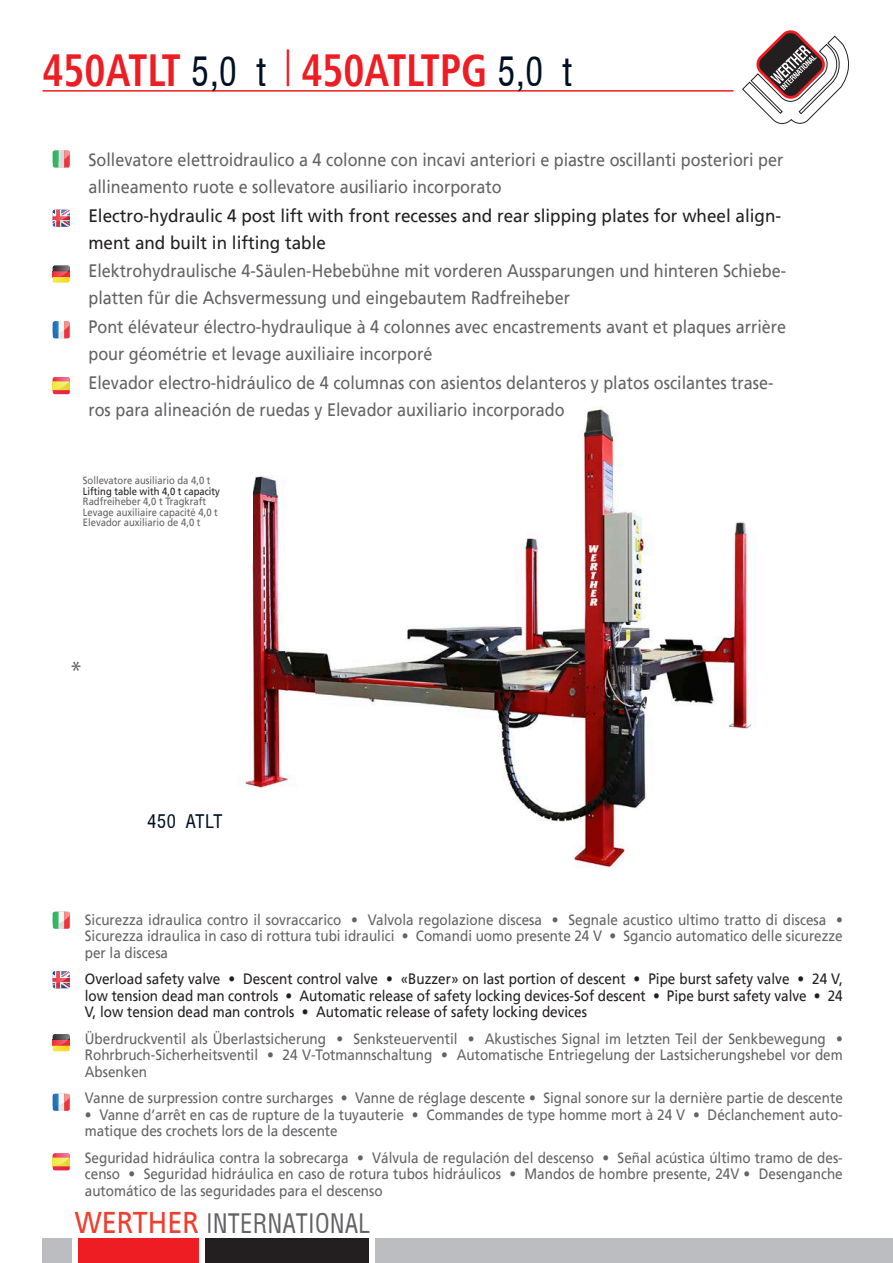
<style>
.page{position:relative;width:893px;height:1263px;background:#fff}
.page>*{position:absolute;margin:0;border:0;box-sizing:border-box;transform-origin:0 0}
.t1{font:700 condensed 45px "Frutiger LT";color:#ee1d23;scale:.9 1}
.t2{font:100 condensed 30px "Helvetica";color:#636366;scale:.9 1}
.t3{font:27px "Myriad Pro";color:#636366;scale:.9 1}
.t4{font:100 condensed 21px "Helvetica";letter-spacing:.005em;color:#001123}
.t5{font:18px/27px "Frutiger LT";color:#636366;scale:.9 1}
.t6{font:18px/27px "Frutiger LT";color:#231f20;scale:.95 1}
.t7{font:15px/16.5px "Frutiger LT";color:#636366;text-align:justify;scale:.9 1}
.t8{font:15px/16.5px "Frutiger LT";color:#231f20;text-align:justify;scale:.9 1}
.t9{font:10.5px/10.5px "Frutiger LT";color:#636366;scale:.9 1}
.t10{font:10.5px "Frutiger LT";color:#231f20;scale:.9 1}
.s1{font-family:"Helvetica";font-weight:100;color:#001123}
.s2{font-family:"Frutiger LT";font-weight:400;font-stretch:normal;color:#ef3e2e}
</style>
<div class="page">
<svg style="left:742px;top:30px;width:108px;height:94px"></svg>
<hr style="left:43px;top:90px;width:690px;height:2px;background:#ee1d23">
<div style="left:200px;top:1238px;width:172px;height:25px;background:#231f20"></div>
<div style="left:75px;top:1238px;width:128px;height:25px;background:#ee1d23"></div>
<div style="left:372px;top:1238px;width:521px;height:25px;background:#bcbdc0"></div>
<div style="left:43px;top:1238px;width:32px;height:25px;background:#bcbdc0"></div>
<div style="left:72px;top:1238px;width:5px;height:25px;background:#fff"></div>
<div style="left:200px;top:1238px;width:5px;height:25px;background:#fff"></div>
<div style="left:369px;top:1238px;width:6px;height:25px;background:#fff"></div>
<img style="left:238px;top:406px;width:518px;height:462px">
<svg style="left:238px;top:463px;width:15px;height:128px"></svg>
<div style="left:58px;top:151px;width:7px;height:17px;background:#d9dadb"></div>
<svg style="left:53px;top:151px;width:5px;height:17px"></svg>
<svg style="left:64px;top:151px;width:6px;height:17px"></svg>
<svg style="left:53px;top:210px;width:17px;height:17px"></svg>
<svg style="left:53px;top:266px;width:17px;height:17px"></svg>
<svg style="left:53px;top:321px;width:17px;height:17px"></svg>
<svg style="left:53px;top:377px;width:17px;height:17px"></svg>
<svg style="left:53px;top:912px;width:17px;height:17px"></svg>
<svg style="left:53px;top:971px;width:17px;height:17px"></svg>
<svg style="left:53px;top:1034px;width:17px;height:17px"></svg>
<svg style="left:53px;top:1094px;width:17px;height:17px"></svg>
<svg style="left:53px;top:1153px;width:17px;height:17px"></svg>
<h1 class="t1" style="left:43px;top:43px;width:590px">450ATLT <span class="s1">5,0 t</span> <sup>|</sup> 450ATLTPG <span class="s1">5,0 t</span></h1>
<p class="t5" style="left:88px;top:146px;width:774px">Sollevatore elettroidraulico a 4 colonne con incavi anteriori e piastre oscillanti posteriori per allineamento ruote e sollevatore ausiliario incorporato</p>
<p class="t6" style="left:88px;top:202px;width:731px">Electro-hydraulic 4 post lift with front recesses and rear slipping plates for wheel align&shy;ment and built in lifting table</p>
<p class="t5" style="left:88px;top:258px;width:777px">Elektrohydraulische 4-Säulen-Hebebühne mit vorderen Aussparungen und hinteren Schiebe&shy;platten für die Achsvermessung und eingebautem Radfreiheber</p>
<p class="t5" style="left:88px;top:313px;width:777px">Pont élévateur électro-hydraulique à 4 colonnes avec encastrements avant et plaques arrière pour géométrie et levage auxiliaire incorporé</p>
<p class="t5" style="left:88px;top:369px;width:763px">Elevador electro-hidráulico de 4 columnas con asientos delanteros y platos oscilantes trase&shy;ros para alineación de ruedas y Elevador auxiliario incorporado</p>
<p class="t9" style="left:83px;top:475px;width:143px">Sollevatore ausiliario da 4,0 t</p>
<p class="t10" style="left:83px;top:485px;width:154px">Lifting table with 4,0 t capacity</p>
<p class="t9" style="left:83px;top:496px;width:151px">Radfreiheber 4,0 t Tragkraft<br>Levage auxiliaire capacité 4,0 t<br>Elevador auxiliario de 4,0 t</p>
<h3 class="t3" style="left:71px;top:654px;width:13px">*</h3>
<h3 class="t4" style="left:147px;top:813px;width:77px">450 ATLT</h3>
<p class="t7" style="left:85px;top:911px;width:844px">Sicurezza idraulica contro il sovraccarico • Valvola regolazione discesa • Segnale acustico ultimo tratto di discesa • Sicurezza idraulica in caso di rottura tubi idraulici • Comandi uomo presente 24 V • Sgancio automatico delle sicurezze per la discesa</p>
<p class="t8" style="left:85px;top:971px;width:844px">Overload safety valve • Descent control valve • «Buzzer» on last portion of descent • Pipe burst safety valve • 24 V, low tension dead man controls • Automatic release of safety locking devices-Sof descent • Pipe burst safety valve • 24<br>V, low tension dead man controls • Automatic release of safety locking devices</p>
<p class="t7" style="left:85px;top:1030px;width:844px">Überdruckventil als Überlastsicherung • Senksteuerventil • Akustisches Signal im letzten Teil der Senkbewegung • Rohrbruch-Sicherheitsventil • 24 V-Totmannschaltung • Automatische Entriegelung der Lastsicherungshebel vor dem Absenken</p>
<p class="t7" style="left:85px;top:1090px;width:844px">Vanne de surpression contre surcharges • Vanne de réglage descente • Signal sonore sur la dernière partie de descente</p>
<p class="t7" style="left:85px;top:1106px;width:844px">• Vanne d’arrêt en cas de rupture de la tuyauterie • Commandes de type homme mort à 24 V • Déclanchement auto&shy;matique des crochets lors de la descente</p>
<p class="t7" style="left:85px;top:1149px;width:844px">Seguridad hidráulica contra la sobrecarga • Válvula de regulación del descenso • Señal acústica último tramo de des&shy;censo • Seguridad hidráulica en caso de rotura tubos hidráulicos • Mandos de hombre presente, 24V • Desenganche automático de las seguridades para el descenso</p>
<h2 class="t2" style="left:75px;top:1212px;width:330px"><span class="s2">WERTHER</span> INTERNATIONAL</h2>
</div>
